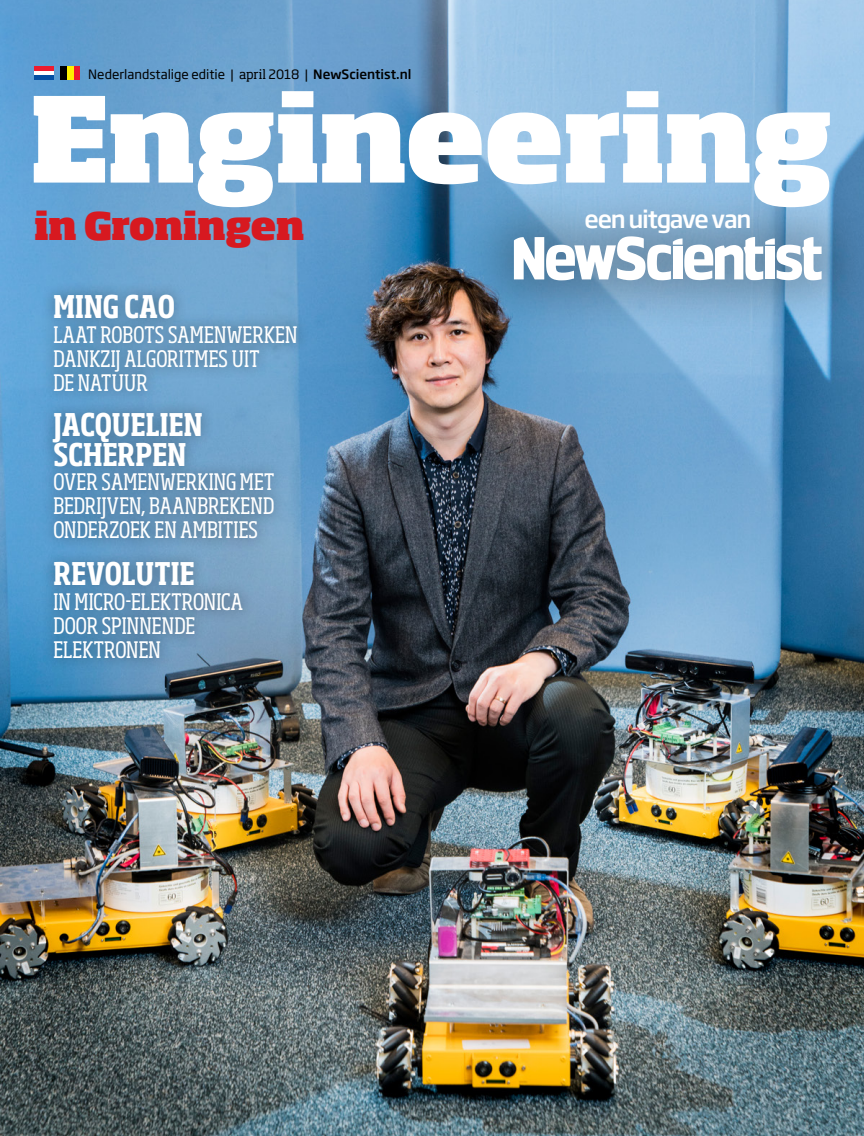
<style>
.page{position:relative;width:864px;height:1136px;background:#fff}
.page>*{position:absolute;margin:0;border:0;box-sizing:border-box;transform-origin:0 0}
.t1{font:800 116.55px "Soho Std";letter-spacing:-.02em;color:#fff}
.t2{font:800 37.5px "Soho Std";letter-spacing:-.02em;color:#d71920}
.t3{font:700 condensed 30.9px/29.5px "Soho Std";letter-spacing:.005em;color:#fff}
.t4{font:500 23.7px "Soho Gothic Std";letter-spacing:-.055em;color:#fff}
.t5{font:condensed 22.5px/23.9px "Soho Std";letter-spacing:.005em;color:#fff}
.t6{font:12.75px "Soho Gothic Std";color:#000}
.s1{font-family:"Soho Std"}
.s2{font-weight:500}
</style>
<div class="page">
<img style="left:0;top:0;width:863px;height:1135px">
<div style="left:459px;top:182px;width:404px;height:153px;background:#000;opacity:.24"></div>
<svg style="left:513px;top:236px;width:308px;height:44px"></svg>
<div style="left:39px;top:281px;width:271px;height:390px;background:#000;opacity:.3"></div>
<hr style="left:34px;top:67px;width:20px;height:4px;background:#ed1b2f">
<div style="left:34px;top:71px;width:20px;height:5px;background:#fff"></div>
<hr style="left:34px;top:76px;width:20px;height:4px;background:#034ea2">
<div style="left:73px;top:67px;width:7px;height:13px;background:#ed1b2f"></div>
<div style="left:67px;top:67px;width:6px;height:13px;background:#fff200"></div>
<div style="left:60px;top:67px;width:7px;height:13px;background:#000"></div>
<p class="t6" style="left:88px;top:66px;width:324px">Nederlandstalige editie <span class="s1">| april</span> 2018 <span class="s1">|</span> <span class="s2">NewScientist.nl</span></p>
<p class="t1" style="left:30px;top:63px;width:804px">Engineering</p>
<p class="t2" style="left:34px;top:201px;width:272px">in Groningen</p>
<p class="t4" style="left:584px;top:204px;width:168px">een uitgave van</p>
<p class="t3" style="left:53px;top:291px;width:123px">MING CAO</p>
<p class="t5" style="left:53px;top:322px;width:245px">LAAT ROBOTS SAMENWERKEN<br>DANKZIJ ALGORITMES UIT<br>DE NATUUR</p>
<p class="t3" style="left:53px;top:409px;width:151px">JACQUELIEN<br>SCHERPEN</p>
<p class="t5" style="left:53px;top:470px;width:222px;text-align:justify">OVER SAMENWERKING MET BEDRIJVEN, BAANBREKEND ONDERZOEK EN AMBITIES</p>
<p class="t3" style="left:53px;top:558px;width:143px">REVOLUTIE</p>
<p class="t5" style="left:53px;top:589px;width:191px">IN MICRO-ELEKTRONICA</p>
<p class="t5" style="left:53px;top:613px;width:143px">DOOR SPINNENDE<br>ELEKTRONEN</p>
</div>
